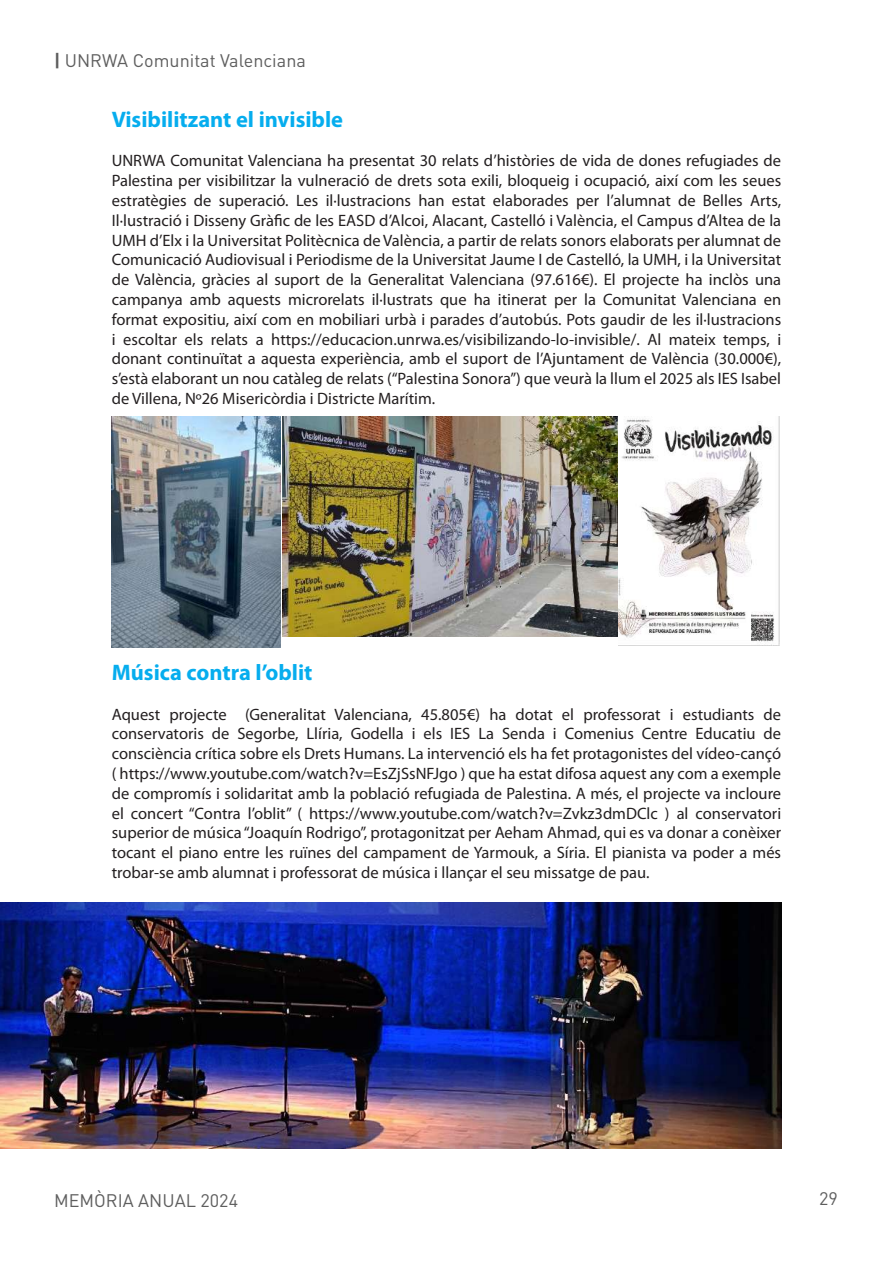
<style>
.page{position:relative;width:893px;height:1263px;background:#fff}
.page>*{position:absolute;margin:0;border:0;box-sizing:border-box;transform-origin:0 0}
.t1{font:700 22.5px "Myriad Pro";color:#06adee}
.t2{font:18px "DIN Pro";color:#5e5e5e}
.t3{font:16.5px/19.8px "Myriad Pro";color:#231f20;text-align:justify}
.s1{font-weight:700}
</style>
<div class="page">
<img style="left:112px;top:416px;width:169px;height:232px">
<img style="left:283px;top:416px;width:334px;height:221px">
<img style="left:618px;top:416px;width:162px;height:229px">
<img style="left:0;top:903px;width:781px;height:245px">
<p class="t2" style="left:54px;top:46px;width:253px"><span class="s1">|</span> UNRWA Comunitat Valenciana</p>
<h1 class="t1" style="left:112px;top:105px;width:233px">Visibilitzant el invisible</h1>
<p class="t3" style="left:112px;top:151px;width:671px">UNRWA Comunitat Valenciana ha presentat 30 relats d’històries de vida de dones refugiades de Palestina per visibilitzar la vulneració de drets sota exili, bloqueig i ocupació, així com les seues estratègies de superació. Les il·lustracions han estat elaborades per l’alumnat de Belles Arts, Il·lustració i Disseny Gràfic de les EASD d’Alcoi, Alacant, Castelló i València, el Campus d’Altea de la UMH d’Elx i la Universitat Politècnica de València, a partir de relats sonors elaborats per alumnat de Comunicació Audiovisual i Periodisme de la Universitat Jaume I de Castelló, la UMH, i la Universitat de València, gràcies al suport de la Generalitat Valenciana (97.616€). El projecte ha inclòs una campanya amb aquests microrelats il·lustrats que ha itinerat per la Comunitat Valenciana en format expositiu, així com en mobiliari urbà i parades d’autobús. Pots gaudir de les il·lustracions i escoltar els relats a https://educacion.unrwa.es/visibilizando-lo-invisible/. Al mateix temps, i donant continuïtat a aquesta experiència, amb el suport de l’Ajuntament de València (30.000€), s’està elaborant un nou catàleg de relats (“Palestina Sonora”) que veurà la llum el 2025 als IES Isabel de Villena, Nº26 Misericòrdia i Districte Marítim.</p>
<h1 class="t1" style="left:112px;top:658px;width:202px">Música contra l’oblit</h1>
<p class="t3" style="left:112px;top:704px;width:671px">Aquest projecte (Generalitat Valenciana, 45.805€) ha dotat el professorat i estudiants de conservatoris de Segorbe, Llíria, Godella i els IES La Senda i Comenius Centre Educatiu de consciència crítica sobre els Drets Humans. La intervenció els ha fet protagonistes del vídeo-cançó ( https://www.youtube.com/watch?v=EsZjSsNFJgo ) que ha estat difosa aquest any com a exemple de compromís i solidaritat amb la població refugiada de Palestina. A més, el projecte va incloure el concert “Contra l’oblit” ( https://www.youtube.com/watch?v=Zvkz3dmDClc ) al conservatori superior de música “Joaquín Rodrigo”, protagonitzat per Aeham Ahmad, qui es va donar a conèixer tocant el piano entre les ruïnes del campament de Yarmouk, a Síria. El pianista va poder a més trobar-se amb alumnat i professorat de música i llançar el seu missatge de pau.</p>
<p class="t2" style="left:54px;top:1186px;width:186px">MEMÒRIA ANUAL 2024</p>
<p class="t2" style="left:819px;top:1184px;width:20px">29</p>
</div>
